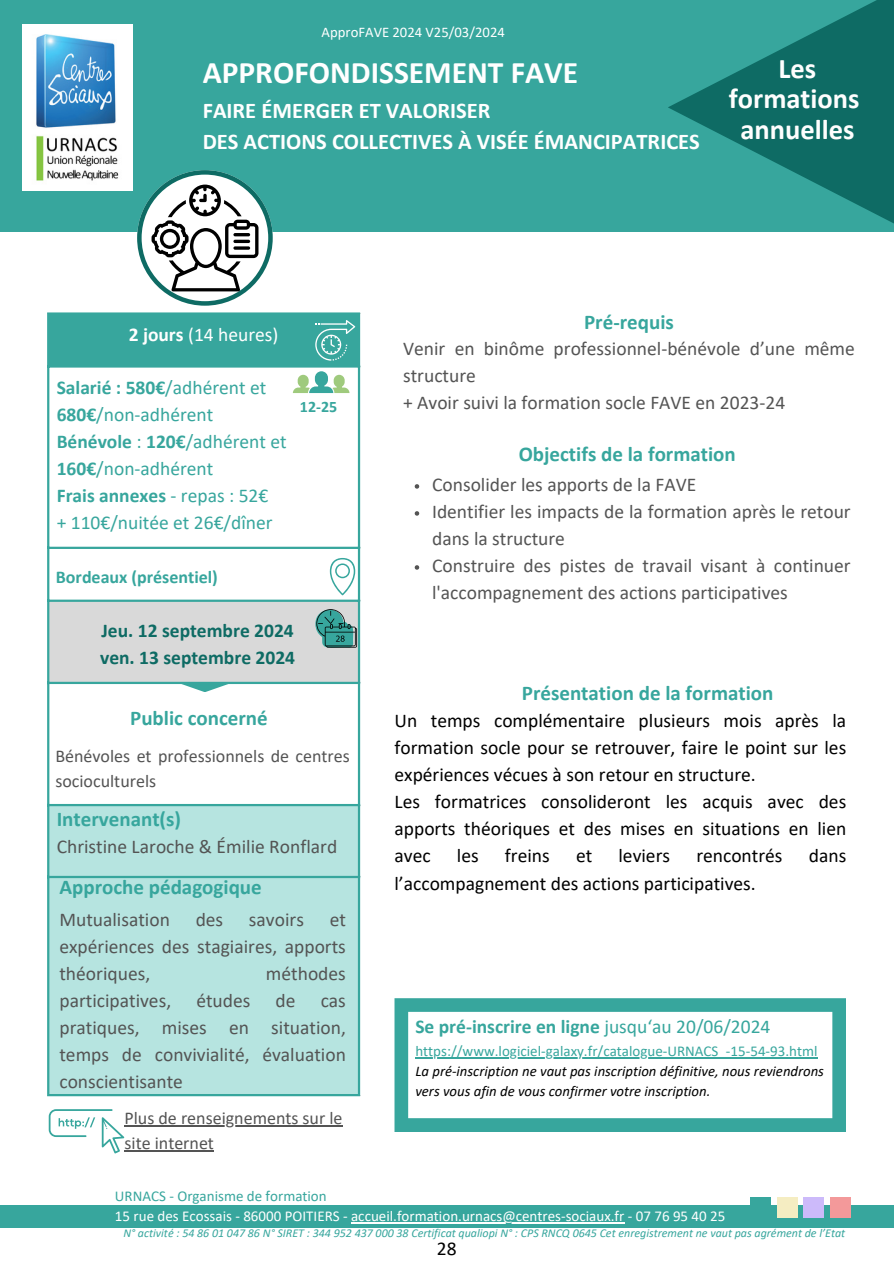
<style>
.page{position:relative;width:894px;height:1264px;background:#fff}
.page>*{position:absolute;margin:0;border:0;box-sizing:border-box;transform-origin:0 0}
.t1{font:700 31.5px "Calibri";color:#fff}
.t2{font:700 28.5px/30.3px "Calibri";color:#fefefe;text-align:center}
.t3{font:700 22.5px/30.3px "Calibri";color:#fff}
.t4{font:700 21px "Calibri";color:#37a69d}
.t5{font:19.5px/27px "Calibri";color:#545454}
.t6{font:19.5px/27px "Calibri";color:#000;text-align:justify}
.t7{font:19.5px/27px "Calibri";color:#37a69d}
.t8{font:700 19.5px "Calibri";color:#37a69d}
.t9{font:700 19.5px/27px "Calibri";color:#0e6b64}
.t10{font:19.5px "Calibri";color:#fff}
.t11{font:18px/24.8px "Calibri";color:#545454}
.t12{font:700 18px "Calibri";color:#37a69d}
.t13{font:700 15.9px "Calibri";color:#37a69d}
.t14{font:15px "Calibri";color:#37a69d}
.t15{font:15px "Calibri";color:#fff}
.t16{font:italic 14.7px/20.2px "Calibri";color:#000}
.t17{font:14.7px "Calibri";color:#fff}
.t18{font:italic 12px "Calibri";color:#37a69d}
.s1{font-weight:700}
.s2{font-weight:400}
</style>
<div class="page">
<div style="left:0;top:0;width:893px;height:232px;background:#37a69d"></div>
<svg style="left:668px;top:0;width:225px;height:223px;fill:#0e6b64"></svg>
<div style="left:48px;top:313px;width:311px;height:54px;background:#37a69d"></div>
<div style="left:48px;top:600px;width:311px;height:83px;background:#d9d9d9"></div>
<div style="left:49px;top:806px;width:309px;height:287px;background:#b6e4e0"></div>
<hr style="left:47px;top:315px;width:2px;height:778px;background:#37a69d">
<hr style="left:358px;top:315px;width:2px;height:778px;background:#37a69d">
<hr style="left:47px;top:312px;width:313px;height:3px;background:#37a69d">
<hr style="left:47px;top:546px;width:313px;height:3px;background:#37a69d">
<hr style="left:47px;top:599px;width:313px;height:3px;background:#37a69d">
<hr style="left:47px;top:681px;width:313px;height:3px;background:#37a69d">
<hr style="left:47px;top:804px;width:313px;height:2px;background:#37a69d">
<hr style="left:47px;top:875px;width:313px;height:3px;background:#37a69d">
<hr style="left:47px;top:1093px;width:313px;height:3px;background:#37a69d">
<svg style="left:177px;top:684px;width:55px;height:8px"></svg>
<svg style="left:394px;top:998px;width:451px;height:134px"></svg>
<img style="left:22px;top:24px;width:110px;height:167px">
<svg style="left:315px;top:609px;width:42px;height:38px"></svg>
<svg style="left:315px;top:320px;width:40px;height:40px"></svg>
<svg style="left:330px;top:558px;width:25px;height:37px"></svg>
<svg style="left:414px;top:484px;width:5px;height:4px"></svg>
<svg style="left:414px;top:511px;width:5px;height:4px"></svg>
<svg style="left:414px;top:565px;width:5px;height:4px"></svg>
<hr style="left:415px;top:1057px;width:402px;height:1px;background:#37a69d">
<svg style="left:49px;top:1109px;width:75px;height:44px"></svg>
<hr style="left:124px;top:1125px;width:218px;height:1px;background:#545454">
<hr style="left:124px;top:1150px;width:90px;height:1px;background:#545454">
<svg style="left:137px;top:170px;width:135px;height:135px"></svg>
<div style="left:0;top:1204px;width:893px;height:23px;background:#37a69d"></div>
<div style="left:750px;top:1197px;width:20px;height:20px;background:#37a69d"></div>
<div style="left:776px;top:1197px;width:21px;height:20px;background:#f5edc2"></div>
<div style="left:803px;top:1197px;width:20px;height:20px;background:#ccbafa"></div>
<div style="left:829px;top:1197px;width:21px;height:20px;background:#f3999a"></div>
<hr style="left:351px;top:1222px;width:273px;height:1px;background:#fff">
<svg style="left:292px;top:371px;width:58px;height:23px"></svg>
<p class="t17" style="left:321px;top:26px;width:185px">ApproFAVE 2024 V25/03/2024</p>
<p class="t1" style="left:203px;top:60px;width:377px">APPROFONDISSEMENT FAVE</p>
<p class="t3" style="left:203px;top:97px;width:498px">FAIRE ÉMERGER ET VALORISER<br>DES ACTIONS COLLECTIVES À VISÉE ÉMANCIPATRICES</p>
<h1 class="t2" style="left:728px;top:56px;width:132px">Les formations annuelles</h1>
<h2 class="t10" style="left:129px;top:326px;width:151px"><span class="s1">2 jours</span> (14 heures)</h2>
<p class="t7" style="left:57px;top:376px;width:231px"><span class="s1">Salarié : 580€</span>/adhérent et<br><span class="s1">680€</span>/non-adhérent<br><span class="s1">Bénévole</span> : <span class="s1">120€</span>/adhérent et<br><span class="s1">160€</span>/non-adhérent<br><span class="s1">Frais annexes</span> - repas : 52€<br>+ 110€/nuitée et 26€/dîner</p>
<p class="t13" style="left:300px;top:399px;width:39px">12-25</p>
<p class="t12" style="left:56px;top:569px;width:163px">Bordeaux (présentiel)</p>
<p class="t9" style="left:100px;top:618px;width:196px">Jeu. 12 septembre 2024 ven. 13 septembre 2024</p>
<h5 class="t4" style="left:130px;top:709px;width:139px">Public concerné</h5>
<p class="t11" style="left:55px;top:745px;width:296px">Bénévoles et professionnels de centres socioculturels</p>
<p class="t4" style="left:57px;top:810px;width:126px">Intervenant(s)</p>
<h6 class="t5" style="left:57px;top:835px;width:282px">Christine Laroche &amp; Émilie Ronflard</h6>
<h5 class="t4" style="left:584px;top:313px;width:91px">Pré-requis</h5>
<p class="t5" style="left:403px;top:336px;width:453px">Venir en binôme professionnel-bénévole d’une même structure<br>+ Avoir suivi la formation socle FAVE en 2023-24</p>
<h4 class="t4" style="left:518px;top:445px;width:218px">Objectifs de la formation</h4>
<p class="t5" style="left:432px;top:472px;width:265px">Consolider les apports de la FAVE</p>
<h4 class="t5" style="left:432px;top:499px;width:420px">Identifier les impacts de la formation après le retour dans la structure</h4>
<h3 class="t5" style="left:432px;top:553px;width:420px">Construire des pistes de travail visant à continuer l'accompagnement des actions participatives</h3>
<h5 class="t4" style="left:521px;top:684px;width:253px">Présentation de la formation</h5>
<h5 class="t6" style="left:394px;top:709px;width:453px">Un temps complémentaire plusieurs mois après la formation socle pour se retrouver, faire le point sur les expériences vécues à son retour en structure.</h5>
<h3 class="t6" style="left:394px;top:790px;width:453px">Les formatrices consolideront les acquis avec des apports théoriques et des mises en situations en lien avec</h3>
<h3 class="t6" style="left:456px;top:844px;width:23px">les</h3>
<h3 class="t6" style="left:505px;top:844px;width:46px">freins</h3>
<h3 class="t6" style="left:576px;top:844px;width:18px">et</h3>
<h3 class="t6" style="left:618px;top:844px;width:53px">leviers</h3>
<h3 class="t6" style="left:696px;top:844px;width:88px">rencontrés</h3>
<h3 class="t6" style="left:808px;top:844px;width:39px">dans</h3>
<p class="t4" style="left:59px;top:878px;width:204px">Approche pédagogique</p>
<h3 class="t6" style="left:394px;top:871px;width:362px">l’accompagnement des actions participatives.</h3>
<h3 class="t5" style="left:59px;top:907px;width:112px">Mutualisation</h3>
<h3 class="t5" style="left:196px;top:907px;width:29px">des</h3>
<h3 class="t5" style="left:249px;top:907px;width:56px">savoirs</h3>
<h3 class="t5" style="left:59px;top:907px;width:288px;text-align:justify;text-indent:270px">et expériences des stagiaires, apports théoriques,</h3>
<h3 class="t5" style="left:266px;top:961px;width:81px">méthodes</h3>
<h3 class="t5" style="left:59px;top:988px;width:113px">participatives,</h3>
<h3 class="t5" style="left:196px;top:988px;width:56px">études</h3>
<h3 class="t5" style="left:275px;top:988px;width:21px">de</h3>
<h3 class="t5" style="left:59px;top:988px;width:288px;text-align:justify;text-indent:261px">cas pratiques, mises en situation, temps de convivialité, évaluation conscientisante</h3>
<h5 class="t11" style="left:124px;top:1107px;width:219px">Plus de renseignements sur le site internet</h5>
<h3 class="t8" style="left:415px;top:1018px;width:356px">Se pré-inscrire en ligne <span class="s2">jusqu‘au 20/06/2024</span></h3>
<h5 class="t14" style="left:415px;top:1044px;width:403px">https://www.logiciel-galaxy.fr/catalogue-URNACS_-15-54-93.html</h5>
<h3 class="t16" style="left:415px;top:1062px;width:410px">La pré-inscription ne vaut pas inscription définitive, nous reviendrons vers vous afin de vous confirmer votre inscription.</h3>
<h3 class="t14" style="left:115px;top:1190px;width:213px">URNACS - Organisme de formation</h3>
<h5 class="t15" style="left:115px;top:1209px;width:611px">15 rue des Ecossais - 86000 POITIERS - accueil.formation.urnacs@centres-sociaux.fr - 07 76 95 40 25</h5>
<p class="t18" style="left:123px;top:1228px;width:723px">N° activité : 54 86 01 047 86 N° SIRET : 344 952 437 000 38 Certificat qualiopi N° : CPS RNCQ 0645 Cet enregistrement ne vaut pas agrément de l’Etat</p>
<p class="t6" style="left:437px;top:1236px;width:21px">28</p>
</div>
